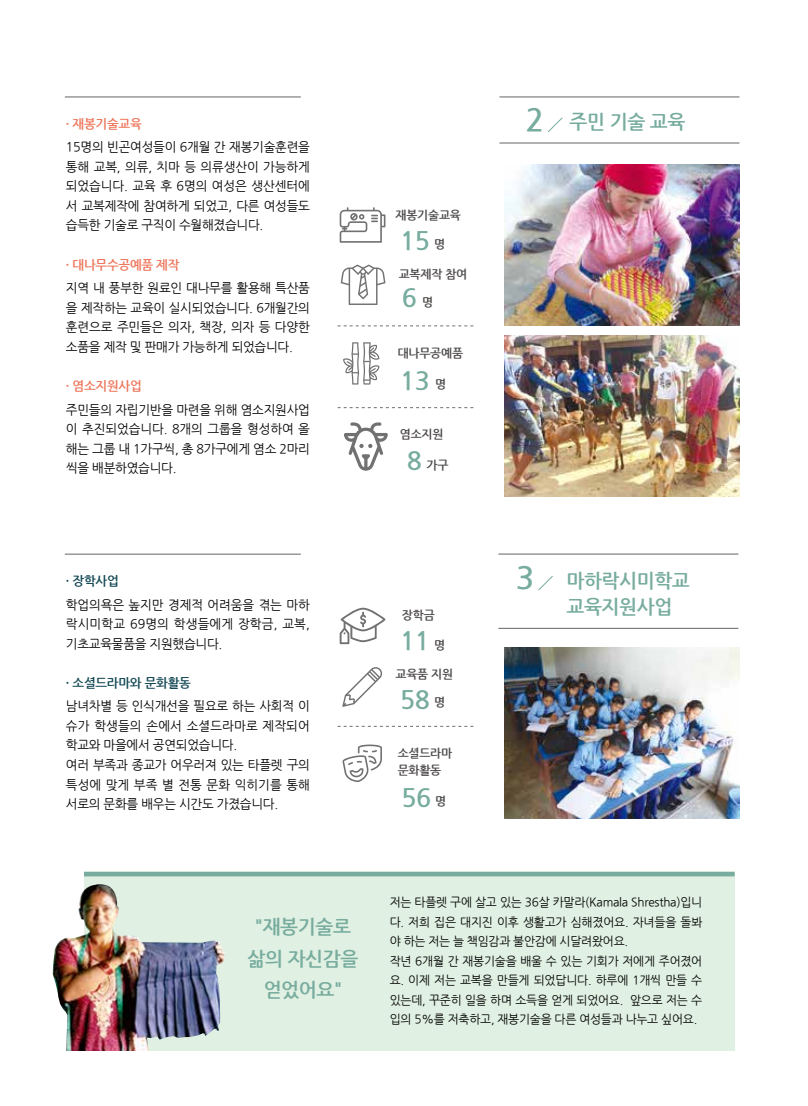
<style>
.page{position:relative;width:808px;height:1106px;background:#fff}
.page>*{position:absolute;margin:0;border:0;box-sizing:border-box;transform-origin:0 0}
.t1{font:700 31.5px "Nanum Gothic";color:#77ac9e}
.t2{font:700 25.5px "Nanum Gothic";letter-spacing:-.02em;color:#77ac9e}
.t3{font:700 19.5px/31.5px "Nanum Gothic";letter-spacing:-.02em;color:#77ac9e}
.t4{font:12.75px/19.5px "Nanum Gothic";letter-spacing:-.02em;color:#000;text-align:justify}
.t5{font:700 12.75px "Nanum Gothic";letter-spacing:-.02em;color:#ed775c}
.t6{font:700 12.75px "Nanum Gothic";letter-spacing:-.02em;color:#144954}
.t7{font:12px/19.5px "Nanum Gothic";letter-spacing:-.02em;color:#000}
.t8{font:700 12px/16.5px "Nanum Gothic";letter-spacing:-.015em;color:#4d4949}
</style>
<div class="page">
<svg style="left:340px;top:207px;width:45px;height:36px"></svg>
<svg style="left:340px;top:607px;width:45px;height:37px"></svg>
<svg style="left:341px;top:264px;width:44px;height:41px"></svg>
<svg style="left:342px;top:667px;width:40px;height:40px"></svg>
<svg style="left:343px;top:342px;width:36px;height:42px"></svg>
<svg style="left:342px;top:744px;width:40px;height:38px"></svg>
<svg style="left:344px;top:422px;width:44px;height:49px"></svg>
<hr style="left:499px;top:143px;width:240px;height:1px;background:#666565">
<hr style="left:499px;top:97px;width:240px;height:1px;background:#666565">
<hr style="left:498px;top:628px;width:240px;height:1px;background:#666565">
<hr style="left:498px;top:553px;width:240px;height:1px;background:#666565">
<hr style="left:65px;top:554px;width:236px;height:1px;background:#666565">
<hr style="left:65px;top:97px;width:236px;height:1px;background:#666565">
<img style="left:504px;top:647px;width:235px;height:171px">
<img style="left:504px;top:164px;width:235px;height:161px">
<img style="left:504px;top:336px;width:235px;height:160px">
<svg style="left:548px;top:117px;width:15px;height:16px"></svg>
<svg style="left:538px;top:575px;width:15px;height:16px"></svg>
<svg style="left:338px;top:325px;width:135px;height:1px"></svg>
<svg style="left:338px;top:726px;width:135px;height:1px"></svg>
<svg style="left:338px;top:407px;width:135px;height:1px"></svg>
<div style="left:84px;top:871px;width:651px;height:180px;background:#e0f0e2"></div>
<hr style="left:84px;top:872px;width:651px;height:4px;background:#77ac9e">
<img style="left:52px;top:884px;width:173px;height:167px">
<p class="t5" style="left:66px;top:117px;width:77px">· 재봉기술교육</p>
<p class="t4" style="left:66px;top:138px;width:246px">15명의 빈곤여성들이 6개월 간 재봉기술훈련을 통해 교복, 의류, 치마 등 의류생산이 가능하게 되었습니다. 교육 후 6명의 여성은 생산센터에 서 교복제작에 참여하게 되었고, 다른 여성들도 습득한 기술로 구직이 수월해졌습니다.</p>
<p class="t5" style="left:66px;top:258px;width:115px">· 대나무수공예품 제작</p>
<p class="t4" style="left:66px;top:279px;width:246px">지역 내 풍부한 원료인 대나무를 활용해 특산품 을 제작하는 교육이 실시되었습니다. 6개월간의 훈련으로 주민들은 의자, 책장, 의자 등 다양한 소품을 제작 및 판매가 가능하게 되었습니다.</p>
<p class="t5" style="left:66px;top:379px;width:77px">· 염소지원사업</p>
<p class="t4" style="left:66px;top:400px;width:246px">주민들의 자립기반을 마련을 위해 염소지원사업 이 추진되었습니다. 8개의 그룹을 형성하여 올 해는 그룹 내 1가구씩, 총 8가구에게 염소 2마리 씩을 배분하였습니다.</p>
<p class="t8" style="left:396px;top:207px;width:67px">재봉기술교육</p>
<h2 class="t2" style="left:400px;top:228px;width:31px">15</h2>
<p class="t8" style="left:434px;top:236px;width:13px">명</p>
<p class="t8" style="left:399px;top:266px;width:70px">교복제작 참여</p>
<h2 class="t2" style="left:402px;top:285px;width:17px">6</h2>
<p class="t8" style="left:422px;top:294px;width:13px">명</p>
<p class="t8" style="left:398px;top:345px;width:67px">대나무공예품</p>
<h2 class="t2" style="left:400px;top:368px;width:31px">13</h2>
<p class="t8" style="left:435px;top:376px;width:13px">명</p>
<p class="t8" style="left:400px;top:426px;width:45px">염소지원</p>
<h2 class="t2" style="left:407px;top:449px;width:17px">8</h2>
<p class="t8" style="left:427px;top:457px;width:23px">가구</p>
<h1 class="t1" style="left:525px;top:104px;width:20px">2</h1>
<h3 class="t3" style="left:570px;top:106px;width:117px">주민 기술 교육</h3>
<p class="t6" style="left:66px;top:574px;width:54px">· 장학사업</p>
<h1 class="t1" style="left:516px;top:562px;width:20px">3</h1>
<p class="t4" style="left:66px;top:595px;width:245px">학업의욕은 높지만 경제적 어려움을 겪는 마하 락시미학교 69명의 학생들에게 장학금, 교복, 기초교육물품을 지원했습니다.</p>
<p class="t6" style="left:66px;top:676px;width:127px">· 소셜드라마와 문화활동</p>
<p class="t4" style="left:66px;top:697px;width:246px;text-align:left">남녀차별 등 인식개선을 필요로 하는 사회적 이 슈가 학생들의 손에서 소셜드라마로 제작되어 학교와 마을에서 공연되었습니다.<br>여러 부족과 종교가 어우러져 있는 타플렛 구의 특성에 맞게 부족 별 전통 문화 익히기를 통해 서로의 문화를 배우는 시간도 가졌습니다.</p>
<p class="t8" style="left:402px;top:607px;width:34px">장학금</p>
<h2 class="t2" style="left:400px;top:628px;width:31px">11</h2>
<h2 class="t2" style="left:400px;top:687px;width:31px">58</h2>
<p class="t8" style="left:434px;top:637px;width:13px">명</p>
<p class="t8" style="left:396px;top:666px;width:59px">교육품 지원</p>
<p class="t8" style="left:434px;top:694px;width:13px">명</p>
<p class="t8" style="left:398px;top:745px;width:56px">소셜드라마 문화활동</p>
<h2 class="t2" style="left:401px;top:785px;width:31px">56</h2>
<p class="t8" style="left:435px;top:793px;width:13px">명</p>
<h3 class="t3" style="left:566px;top:568px;width:125px;line-height:25.5px">마하락시미학교 교육지원사업</h3>
<h3 class="t3" style="left:248px;top:911px;width:112px;text-align:center">"재봉기술로 삶의 자신감을 얻었어요"</h3>
<p class="t7" style="left:390px;top:892px;width:314px">저는 타플렛 구에 살고 있는 36살 카말라(Kamala Shrestha)입니 다. 저희 집은 대지진 이후 생활고가 심해졌어요. 자녀들을 돌봐 야 하는 저는 늘 책임감과 불안감에 시달려왔어요.<br>작년 6개월 간 재봉기술을 배울 수 있는 기회가 저에게 주어졌어 요. 이제 저는 교복을 만들게 되었답니다. 하루에 1개씩 만들 수 있는데, 꾸준히 일을 하며 소득을 얻게 되었어요. 앞으로 저는 수 입의 5%를 저축하고, 재봉기술을 다른 여성들과 나누고 싶어요.</p>
</div>
